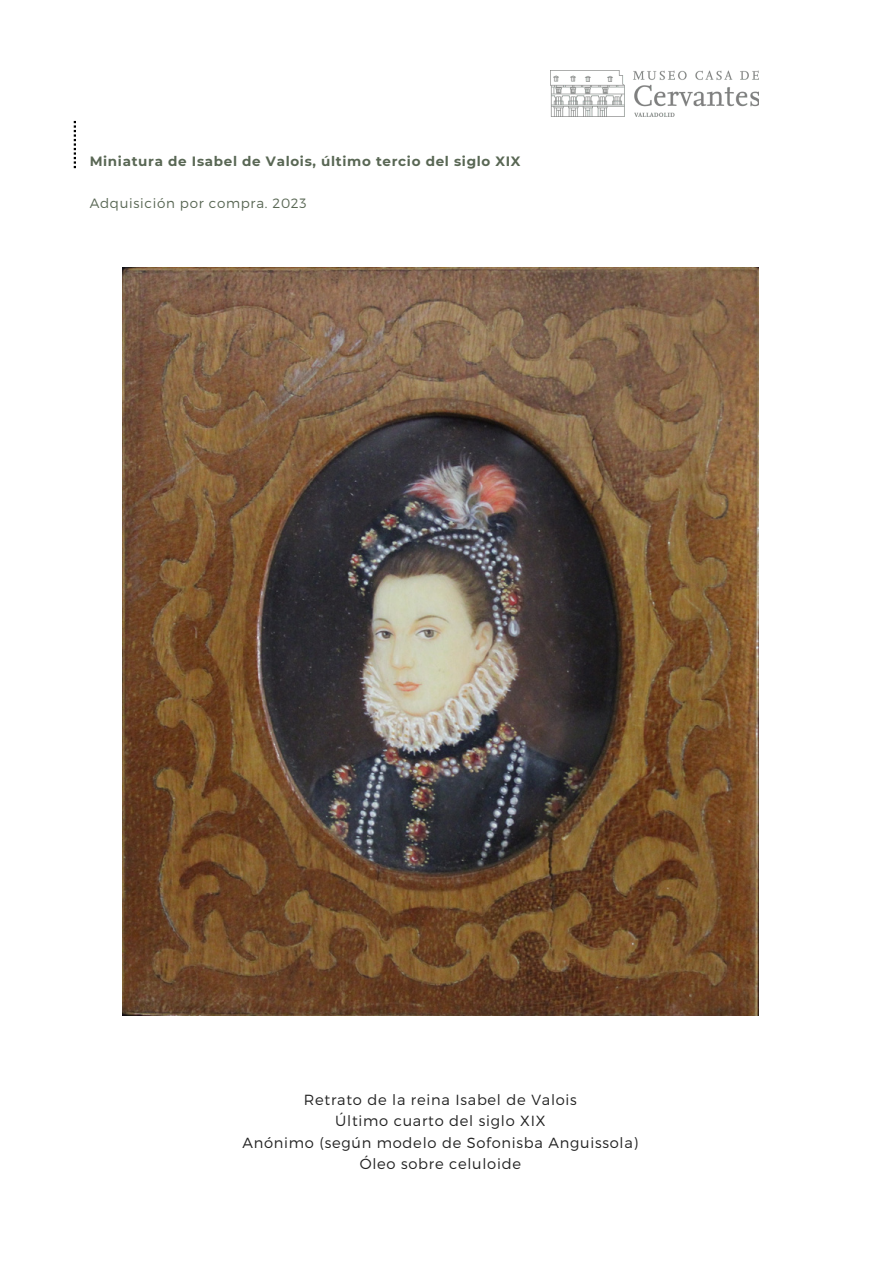
<style>
.page{position:relative;width:893px;height:1264px;background:#fff}
.page>*{position:absolute;margin:0;border:0;box-sizing:border-box;transform-origin:0 0}
.t1{font:300 14.7px "Montserrat";letter-spacing:.05em;color:#222}
.t2{font:700 13.5px "Montserrat";letter-spacing:.05em;color:#596754}
.t3{font:300 13.5px "Montserrat";letter-spacing:.05em;color:#596754}
</style>
<div class="page">
<svg style="left:74px;top:121px;width:2px;height:47px"></svg>
<img style="left:550px;top:71px;width:208px;height:46px">
<img style="left:123px;top:268px;width:635px;height:747px">
<p class="t2" style="left:90px;top:153px;width:432px">Miniatura de Isabel de Valois, último tercio del siglo XIX</p>
<p class="t3" style="left:90px;top:194px;width:218px">Adquisición por compra. 2023</p>
<p class="t1" style="left:304px;top:1090px;width:274px">Retrato de la reina Isabel de Valois</p>
<p class="t1" style="left:335px;top:1111px;width:212px">Último cuarto del siglo XIX</p>
<p class="t1" style="left:242px;top:1132px;width:397px">Anónimo (según modelo de Sofonisba Anguissola)</p>
<p class="t1" style="left:360px;top:1154px;width:163px">Óleo sobre celuloide</p>
</div>
